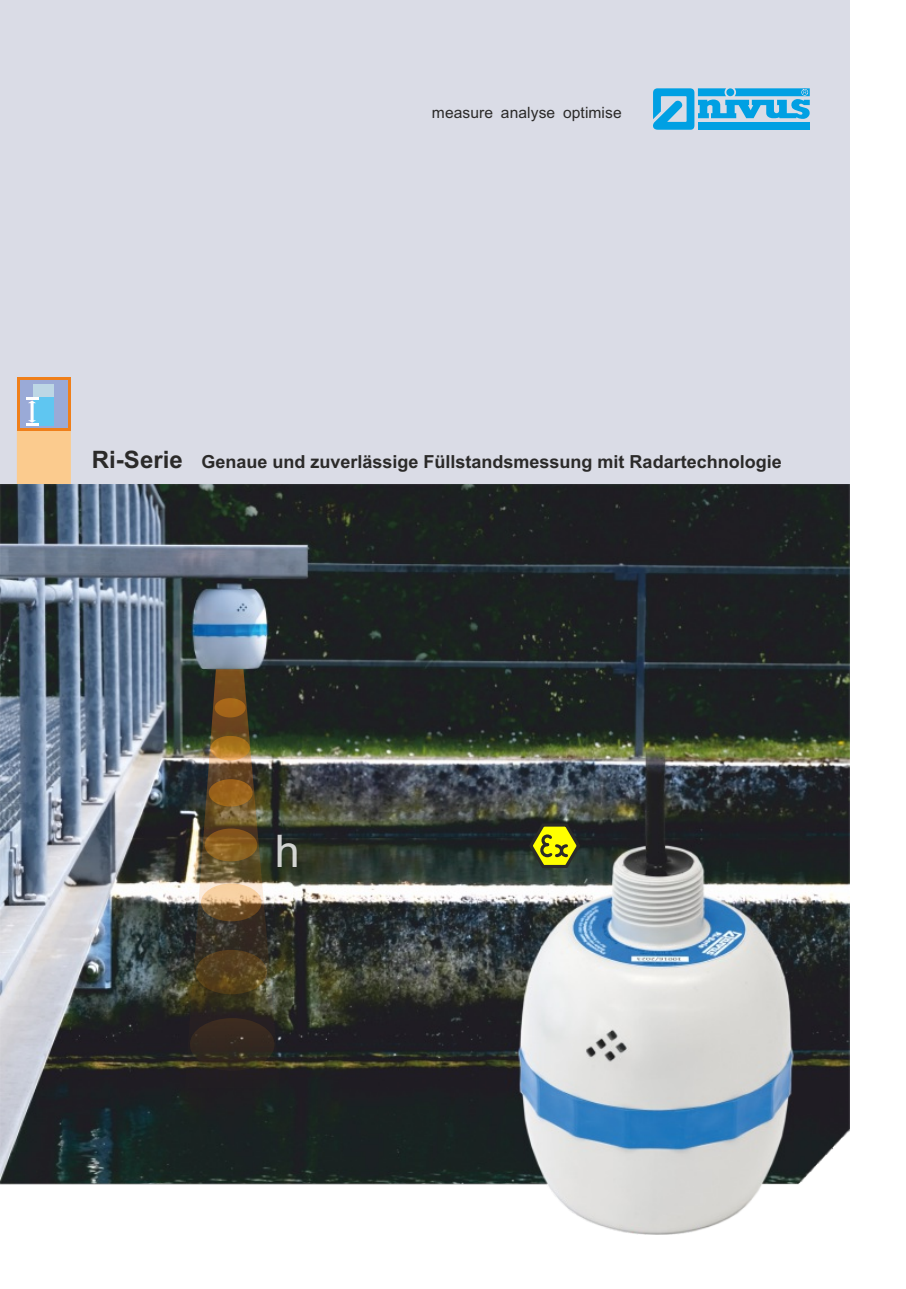
<style>
.page{position:relative;width:906px;height:1289px;background:#fff}
.page>*{position:absolute;margin:0;border:0;box-sizing:border-box;transform-origin:0 0}
.t1{font:45px "Arial";color:rgb(254 254 254/.8)}
.t2{font:700 18px "Arial";color:#2b2a29}
.t3{font:15.6px "Arial";letter-spacing:.005em;color:#2b2a29}
.s1{font-size:24px}
</style>
<div class="page">
<div style="left:0;top:0;width:849px;height:489px;background:#dadce6"></div>
<svg style="left:653px;top:88px;width:157px;height:42px"></svg>
<img style="left:0;top:484px;width:849px;height:749px">
<svg style="left:527px;top:821px;width:55px;height:57px;background:#707520"></svg>
<div style="left:17px;top:377px;width:54px;height:54px;background:#ef7f1a"></div>
<div style="left:20px;top:380px;width:48px;height:48px;background:#9aaad7"></div>
<div style="left:34px;top:384px;width:20px;height:13px;background:#bdd7e5"></div>
<svg style="left:15px;top:397px;width:57px;height:142px"></svg>
<img style="left:178px;top:669px;width:110px;height:512px">
<div style="left:209px;top:779px;width:44px;height:27px;background:#9c641b;border-radius:50%"></div>
<svg style="left:205px;top:828px;width:52px;height:33px"></svg>
<svg style="left:201px;top:883px;width:61px;height:38px;background:#b59267"></svg>
<svg style="left:196px;top:949px;width:71px;height:45px;background:#58421f"></svg>
<svg style="left:190px;top:1018px;width:84px;height:52px;background:#362b20"></svg>
<svg style="left:210px;top:736px;width:40px;height:24px"></svg>
<div style="left:215px;top:698px;width:31px;height:19px;background:#a56619;border-radius:50%"></div>
<p class="t3" style="left:432px;top:107px;width:191px">measure analyse optimise</p>
<p class="t2" style="left:92px;top:454px;width:691px"><span class="s1">Ri-Serie</span> Genaue und zuverlässige Füllstandsmessung mit Radartechnologie</p>
<h1 class="t1" style="left:275px;top:834px;width:27px">h</h1>
</div>
